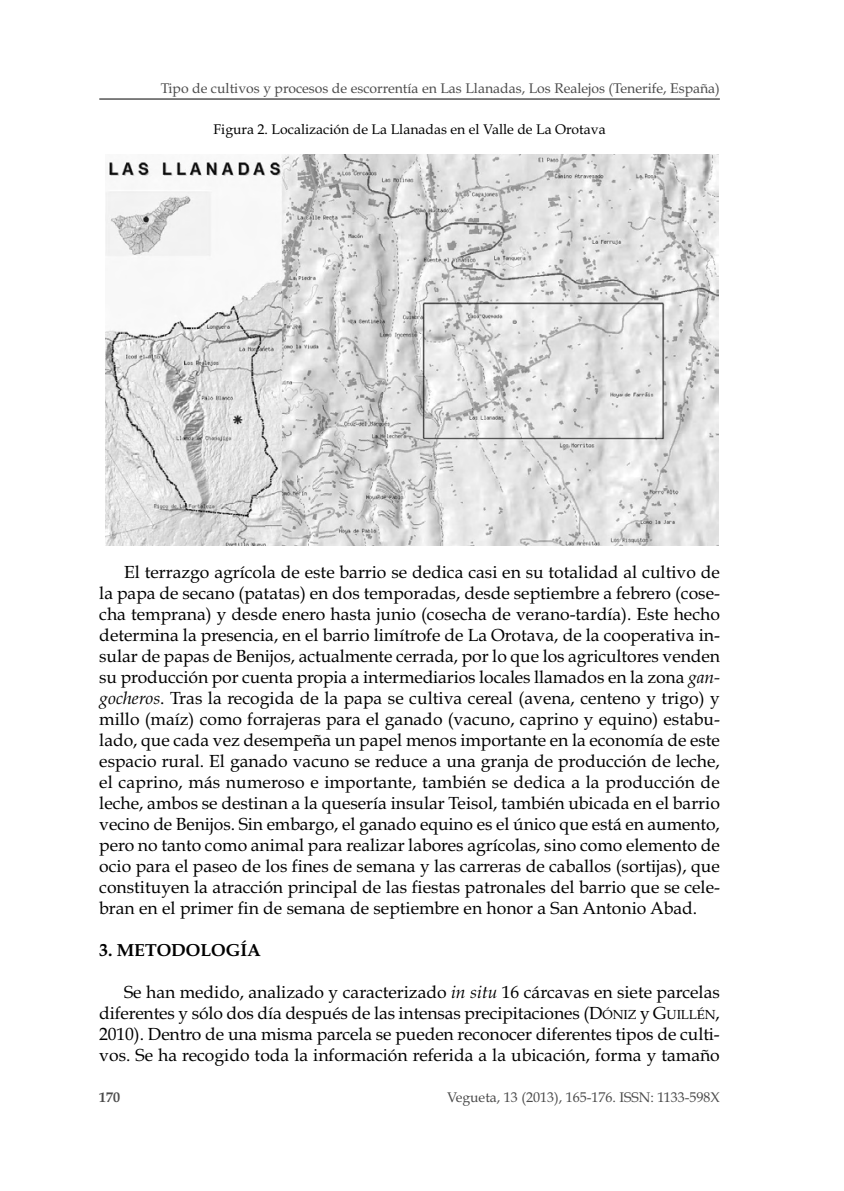
<style>
.page{position:relative;width:844px;height:1191px;background:#fff}
.page>*{position:absolute;margin:0;border:0;box-sizing:border-box;transform-origin:0 0}
.t1{font:17.5px/21px "Book Antiqua";color:#000;text-align:justify}
.t2{font:700 17.5px "Book Antiqua";color:#000}
.t3{font:14px "Book Antiqua";color:#4b4b4b}
.t4{font:14px "Book Antiqua";color:#000}
.t5{font:700 14px "Book Antiqua";color:#4b4b4b}
.s1{font-style:italic}
.s2{font-size:13.12px}
</style>
<div class="page">
<hr style="left:99px;top:99px;width:620px;height:1px;background:#000">
<img style="left:106px;top:154px;width:612px;height:391px">
<p class="t3" style="left:161px;top:83px;width:560px">Tipo de cultivos y procesos de escorrentía en Las Llanadas, Los Realejos (Tenerife, España)</p>
<p class="t4" style="left:213px;top:124px;width:393px">Figura 2. Localización de La Llanadas en el Valle de La Orotava</p>
<p class="t1" style="left:99px;top:563px;width:622px;text-indent:25px">El terrazgo agrícola de este barrio se dedica casi en su totalidad al cultivo de la papa de secano (patatas) en dos temporadas, desde septiembre a febrero (cose&shy;cha temprana) y desde enero hasta junio (cosecha de verano-tardía). Este hecho determina la presencia, en el barrio limítrofe de La Orotava, de la cooperativa in&shy;sular de papas de Benijos, actualmente cerrada, por lo que los agricultores venden su producción por cuenta propia a intermediarios locales llamados en la zona <span class="s1">gan&shy;gocheros</span>. Tras la recogida de la papa se cultiva cereal (avena, centeno y trigo) y millo (maíz) como forrajeras para el ganado (vacuno, caprino y equino) estabu&shy;lado, que cada vez desempeña un papel menos importante en la economía de este espacio rural. El ganado vacuno se reduce a una granja de producción de leche, el caprino, más numeroso e importante, también se dedica a la producción de leche, ambos se destinan a la quesería insular Teisol, también ubicada en el barrio vecino de Benijos. Sin embargo, el ganado equino es el único que está en aumento, pero no tanto como animal para realizar labores agrícolas, sino como elemento de ocio para el paseo de los fines de semana y las carreras de caballos (sortijas), que constituyen la atracción principal de las fiestas patronales del barrio que se cele&shy;bran en el primer fin de semana de septiembre en honor a San Antonio Abad.</p>
<p class="t2" style="left:99px;top:943px;width:163px">3. METODOLOGÍA</p>
<p class="t1" style="left:99px;top:983px;width:622px;text-indent:25px">Se han medido, analizado y caracterizado <span class="s1">in situ</span> 16 cárcavas en siete parcelas diferentes y sólo dos día después de las intensas precipitaciones (D<span class="s2">ÓNIZ</span> y G<span class="s2">UILLÉN</span>, 2010). Dentro de una misma parcela se pueden reconocer diferentes tipos de culti&shy;vos. Se ha recogido toda la información referida a la ubicación, forma y tamaño</p>
<p class="t5" style="left:99px;top:1091px;width:22px">170</p>
<p class="t3" style="left:447px;top:1091px;width:274px">Vegueta, 13 (2013), 165-176. ISSN: 1133-598X</p>
</div>
